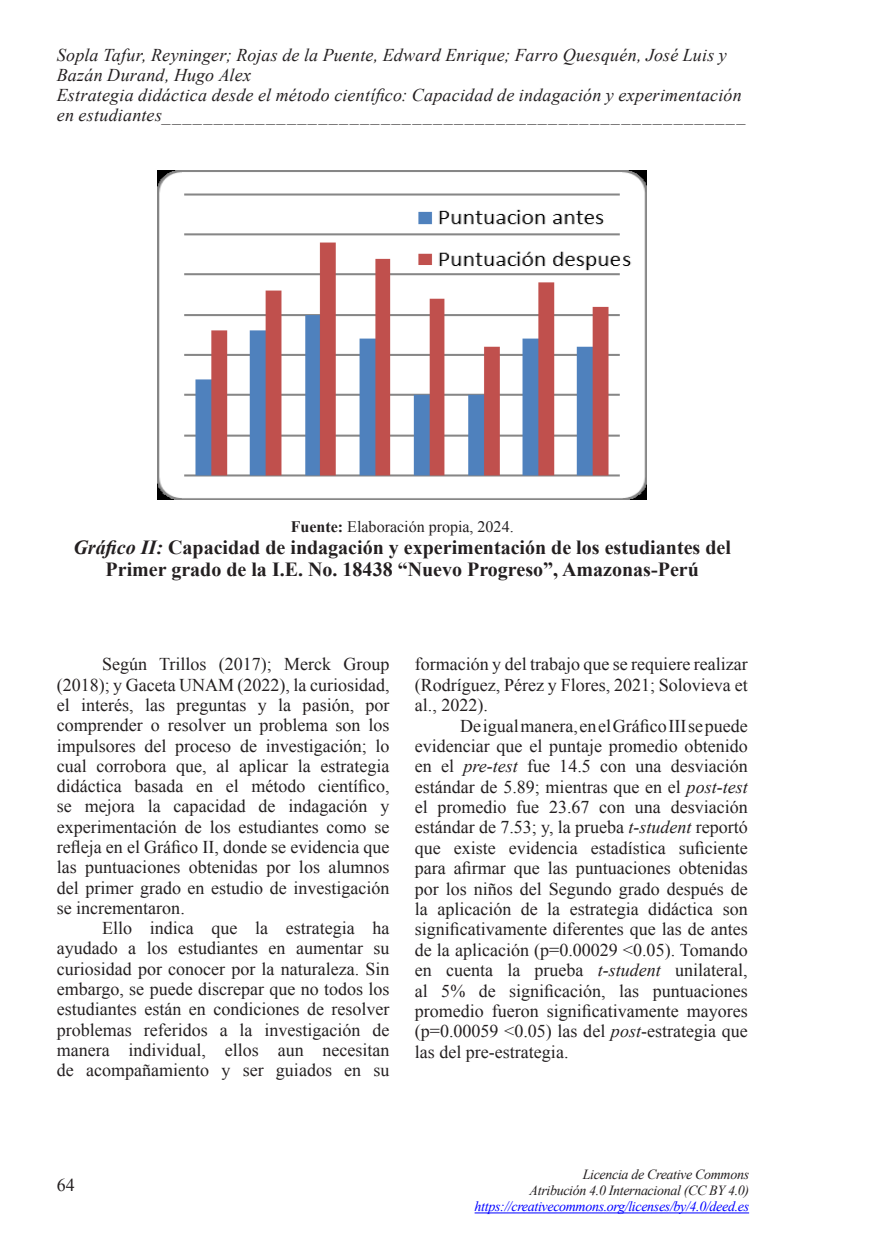
<style>
.page{position:relative;width:874px;height:1259px;background:#fff}
.page>*{position:absolute;margin:0;border:0;box-sizing:border-box;transform-origin:0 0}
.t1{font:700 20px/22px "Times New Roman";color:#231f20;text-align:center}
.t2{font:18px/20.2px "Times New Roman";color:#231f20;text-align:justify}
.t3{font:italic 18px/20px "Times New Roman";letter-spacing:.01em;color:#231f20}
.t4{font:16px "Times New Roman";color:#231f20}
.t5{font:italic 14px/16px "Times New Roman";letter-spacing:-.025em;color:#231f20;text-align:right}
.t6{font:italic 14px "Times New Roman";letter-spacing:-.025em;color:#00f}
.s1{font-weight:700}
.s2{font-style:italic}
</style>
<div class="page">
<hr style="left:474px;top:1212px;width:274px;height:1px;background:#00f">
<img style="left:158px;top:170px;width:488px;height:329px">
<p class="t3" style="left:57px;top:44px;width:689px">Sopla Tafur, Reyninger; Rojas de la Puente, Edward Enrique; Farro Quesquén, José Luis y Bazán Durand, Hugo Alex<br>Estrategia didáctica desde el método científico: Capacidad de indagación y experimentación en estudiantes________________________________________________________</p>
<p class="t4" style="left:291px;top:515px;width:224px"><span class="s1">Fuente:</span> Elaboración propia, 2024.</p>
<p class="t1" style="left:73px;top:535px;width:658px"><span class="s2">Gráfico II:</span> Capacidad de indagación y experimentación de los estudiantes del<br>Primer grado de la I.E. No. 18438 “Nuevo Progreso”, Amazonas-Perú</p>
<p class="t2" style="left:57px;top:654px;width:334px;text-indent:45px">Según Trillos (2017); Merck Group (2018); y Gaceta UNAM (2022), la curiosidad, el interés, las preguntas y la pasión, por comprender o resolver un problema son los impulsores del proceso de investigación; lo cual corrobora que, al aplicar la estrategia didáctica basada en el método científico, se mejora la capacidad de indagación y experimentación de los estudiantes como se refleja en el Gráfico II, donde se evidencia que las puntuaciones obtenidas por los alumnos del primer grado en estudio de investigación se incrementaron.</p>
<p class="t2" style="left:57px;top:917px;width:334px;text-indent:45px">Ello indica que la estrategia ha ayudado a los estudiantes en aumentar su curiosidad por conocer por la naturaleza. Sin embargo, se puede discrepar que no todos los estudiantes están en condiciones de resolver problemas referidos a la investigación de manera individual, ellos aun necesitan de acompañamiento y ser guiados en su</p>
<p class="t2" style="left:414px;top:654px;width:334px">formación y del trabajo que se requiere realizar (Rodríguez, Pérez y Flores, 2021; Solovieva et al., 2022).</p>
<p class="t2" style="left:414px;top:715px;width:334px;text-indent:45px">De igual manera, en el Gráfico III se puede evidenciar que el puntaje promedio obtenido en el <span class="s2">pre-test</span> fue 14.5 con una desviación estándar de 5.89; mientras que en el <span class="s2">post-test </span>el promedio fue 23.67 con una desviación estándar de 7.53; y, la prueba <span class="s2">t-student</span> reportó que existe evidencia estadística suficiente para afirmar que las puntuaciones obtenidas por los niños del Segundo grado después de la aplicación de la estrategia didáctica son significativamente diferentes que las de antes de la aplicación (p=0.00029 &lt;0.05). Tomando en cuenta la prueba <span class="s2">t-student</span> unilateral, al 5% de significación, las puntuaciones promedio fueron significativamente mayores (p=0.00059 &lt;0.05) las del <span class="s2">post</span>-estrategia que las del pre-estrategia.</p>
<p class="t2" style="left:57px;top:1175px;width:19px">64</p>
<p class="t5" style="left:529px;top:1166px;width:221px">Licencia de Creative Commons<br>Atribución 4.0 Internacional (CC BY 4.0)</p>
<p class="t6" style="left:474px;top:1197px;width:276px">https://creativecommons.org/licenses/by/4.0/deed.es</p>
</div>
